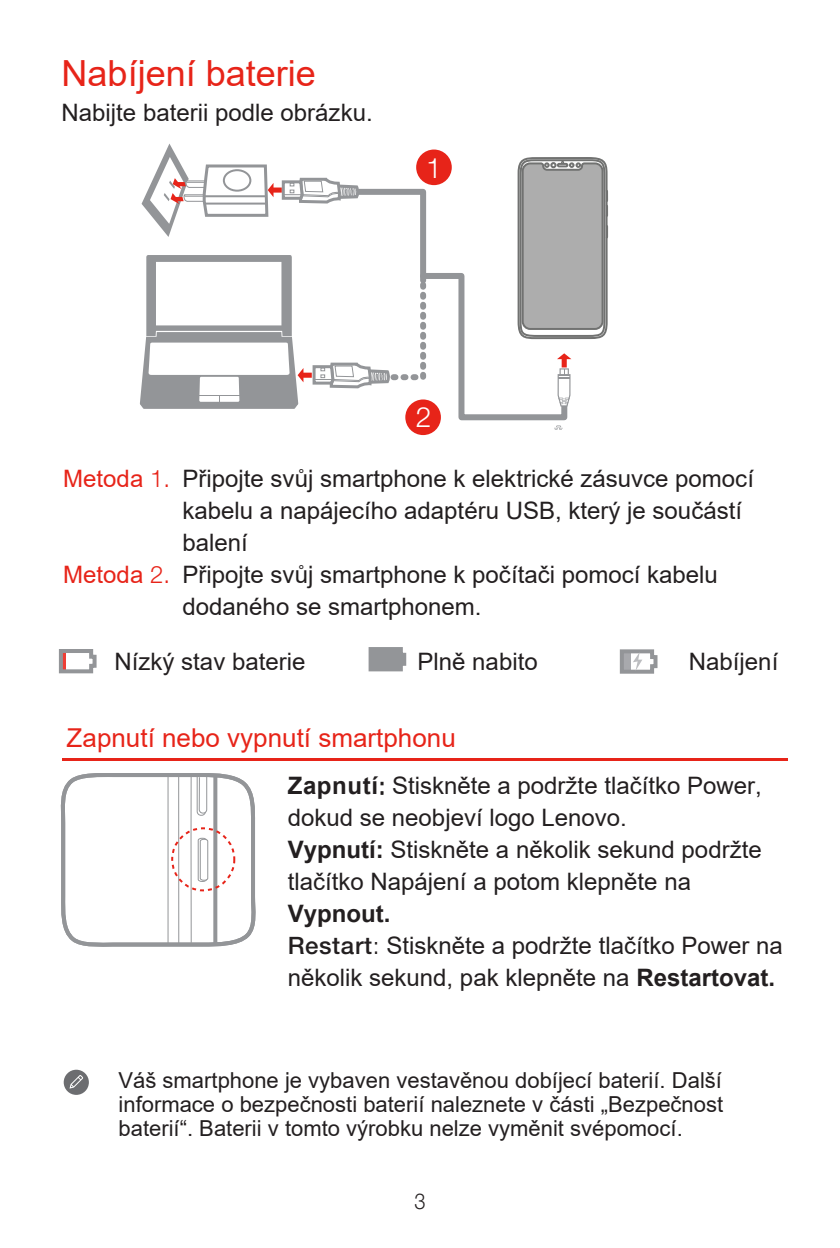
<style>
.page{position:relative;width:840px;height:1248px;background:#fff}
.page>*{position:absolute;margin:0;border:0;box-sizing:border-box;transform-origin:0 0}
.t1{font:36px "Arial";color:#e72419}
.t2{font:300 28px "Helvetica Neue LT Std";color:#fff}
.t3{font:26px "Arial";color:#e72419}
.t4{font:24px/32px "Arial";color:#231f20}
.t5{font:24px "Arial";color:#e72419}
.t6{font:22px/24px "Arial";color:#231f20;text-align:justify}
.t7{font:300 22px "Helvetica Neue LT Std";color:#231f20;scale:.91 1}
.s1{font-family:"Helvetica Neue LT Std";font-weight:300}
.s2{font-weight:700}
.s3{font-family:"Helvetica Neue LT Std";font-weight:500}
</style>
<div class="page">
<div style="left:405px;top:399px;width:35px;height:36px;background:#e72419;border-radius:50%"></div>
<svg style="left:58px;top:649px;width:39px;height:25px"></svg>
<hr style="left:62px;top:758px;width:725px;height:2px;background:#e72419">
<svg style="left:60px;top:773px;width:196px;height:174px"></svg>
<div style="left:171px;top:827px;width:64px;height:64px;border:2px dashed #e72419;border-radius:50%"></div>
<div style="left:64px;top:1069px;width:25px;height:25px;background:#6c6d70;border-radius:50%"></div>
<svg style="left:69px;top:1075px;width:14px;height:13px"></svg>
<svg style="left:368px;top:647px;width:39px;height:25px"></svg>
<svg style="left:619px;top:649px;width:39px;height:25px"></svg>
<svg style="left:140px;top:143px;width:468px;height:286px"></svg>
<h1 class="t1" style="left:62px;top:49px;width:256px">Nabíjení baterie</h1>
<p class="t4" style="left:62px;top:97px;width:312px">Nabijte baterii podle obrázku.</p>
<p class="t2" style="left:426px;top:151px;width:17px">1</p>
<p class="t2" style="left:415px;top:399px;width:17px">2</p>
<p class="t5" style="left:63px;top:462px;width:108px">Metoda <span class="s1">1.</span></p>
<p class="t5" style="left:63px;top:558px;width:108px">Metoda <span class="s1">2.</span></p>
<p class="t4" style="left:182px;top:462px;width:572px">Připojte svůj smartphone k elektrické zásuvce pomocí kabelu a napájecího adaptéru USB, který je součástí balení<br>Připojte svůj smartphone k počítači pomocí kabelu dodaného se smartphonem.</p>
<p class="t4" style="left:114px;top:645px;width:192px">Nízký stav baterie</p>
<p class="t4" style="left:417px;top:645px;width:122px">Plně nabito</p>
<p class="t4" style="left:688px;top:645px;width:91px">Nabíjení</p>
<p class="t3" style="left:67px;top:720px;width:390px">Zapnutí nebo vypnutí smartphonu</p>
<p class="t4" style="left:287px;top:769px;width:475px"><span class="s2">Zapnutí</span><span class="s1">:</span> Stiskněte a podržte tlačítko Power, dokud se neobjeví logo Lenovo.<br><span class="s2">Vypnutí:</span> Stiskněte a několik sekund podržte tlačítko Napájení a potom klepněte na</p>
<p class="t4" style="left:287px;top:897px;width:496px"><span class="s2">Vypnout.<br></span><span class="s3">Restart</span><span class="s1">:</span> Stiskněte a podržte tlačítko Power na několik sekund, pak klepněte na <span class="s2">Restartovat.</span></p>
<p class="t6" style="left:118px;top:1068px;width:606px">Váš smartphone je vybaven vestavěnou dobíjecí baterií. Další informace o bezpečnosti baterií naleznete v části „Bezpečnost baterií“. Baterii v tomto výrobku nelze vyměnit svépomocí.</p>
<p class="t7" style="left:414px;top:1187px;width:14px">3</p>
</div>
